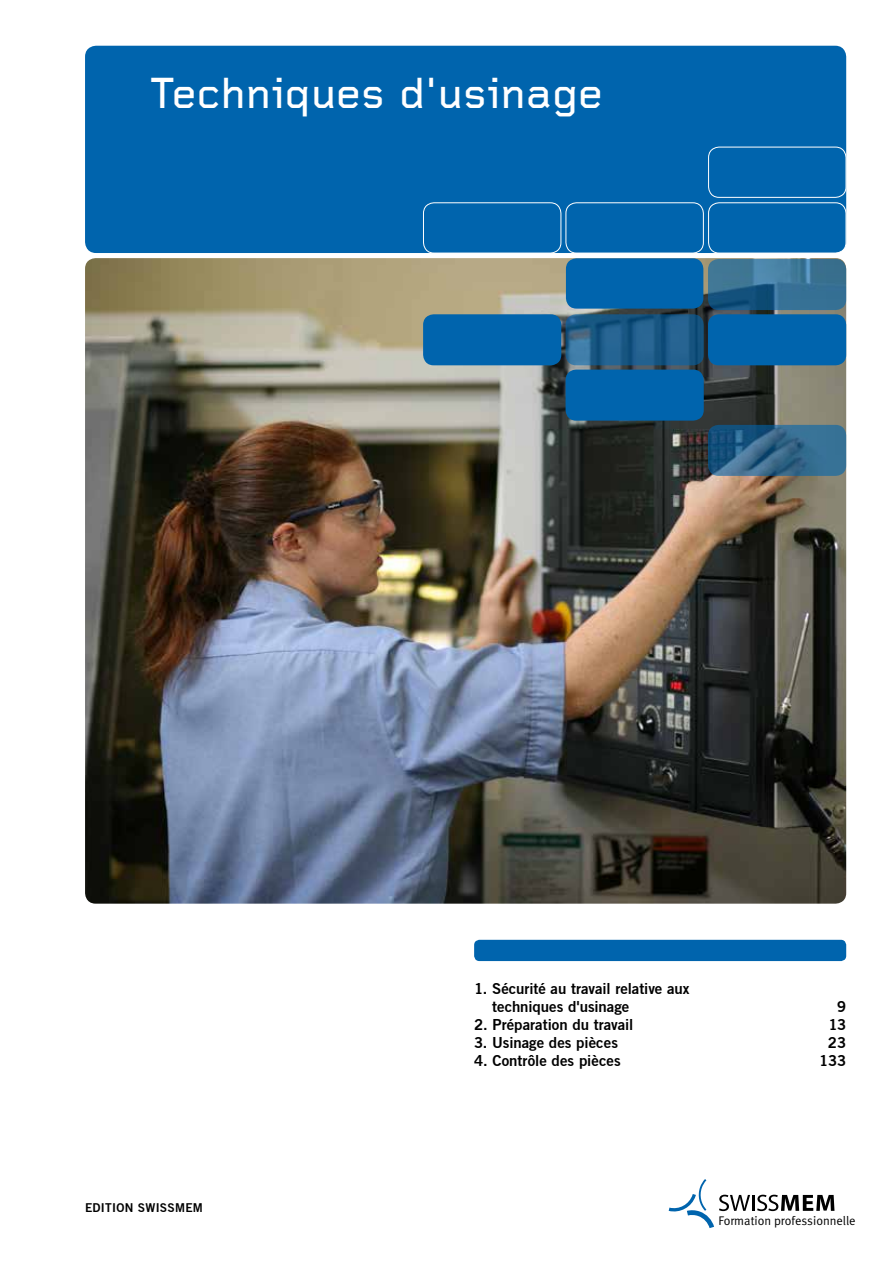
<style>
.page{position:relative;width:893px;height:1263px;background:#fff}
.page>*{position:absolute;margin:0;border:0;box-sizing:border-box;transform-origin:0 0}
.t1{font:500 45px "Foundry Gridnik";letter-spacing:-.01em;color:#fff}
.t2{font:15px/18.1px "Trade Gothic Bold Two";color:#000}
.t3{font:12.6px "Meta Normal LF";color:#000}
.t4{font:12px "Trade Gothic Bold Two";letter-spacing:.02em;color:#000}
</style>
<div class="page">
<img style="left:85px;top:258px;width:761px;height:646px">
<div style="left:85px;top:46px;width:761px;height:207px;background:#0064ad;border-radius:11px"></div>
<svg style="left:566px;top:314px;width:138px;height:51px;background:#1f5c88"></svg>
<svg style="left:708px;top:259px;width:138px;height:51px;background:#346e91"></svg>
<div style="left:708px;top:314px;width:138px;height:51px;background:#0064ad;border-radius:11px"></div>
<div style="left:708px;top:202px;width:138px;height:51px;border:1px solid #fff;border-radius:11px"></div>
<div style="left:566px;top:202px;width:138px;height:51px;border:1px solid #fff;border-radius:11px"></div>
<div style="left:708px;top:147px;width:138px;height:51px;border:1px solid #fff;border-radius:11px"></div>
<div style="left:566px;top:370px;width:138px;height:51px;background:#0064ad;border-radius:11px"></div>
<svg style="left:708px;top:425px;width:138px;height:51px;background:#2f658a"></svg>
<div style="left:566px;top:258px;width:137px;height:51px;background:#0064ad;border-radius:11px"></div>
<div style="left:423px;top:314px;width:138px;height:51px;background:#0064ad;border-radius:11px"></div>
<div style="left:423px;top:202px;width:138px;height:51px;border:1px solid #fff;border-radius:11px"></div>
<div style="left:474px;top:940px;width:372px;height:21px;background:#0064ad;border-radius:5px"></div>
<svg style="left:669px;top:1179px;width:165px;height:49px"></svg>
<h1 class="t1" style="left:150px;top:69px;width:454px">Techniques d'usinage</h1>
<p class="t2" style="left:492px;top:979px;width:199px;text-indent:-18px">1. Sécurité au travail relative aux techniques d'usinage</p>
<p class="t2" style="left:837px;top:997px;width:11px">9</p>
<p class="t4" style="left:85px;top:1200px;width:119px">EDITION SWISSMEM</p>
<p class="t2" style="left:474px;top:1015px;width:161px">2. Préparation du travail</p>
<p class="t2" style="left:828px;top:1015px;width:19px">13</p>
<p class="t2" style="left:474px;top:1033px;width:145px">3. Usinage des pièces</p>
<p class="t2" style="left:828px;top:1033px;width:20px">23</p>
<p class="t2" style="left:474px;top:1052px;width:148px">4. Contrôle des pièces</p>
<p class="t2" style="left:819px;top:1052px;width:28px">133</p>
<p class="t3" style="left:718px;top:1213px;width:139px">Formation professionnelle</p>
</div>
